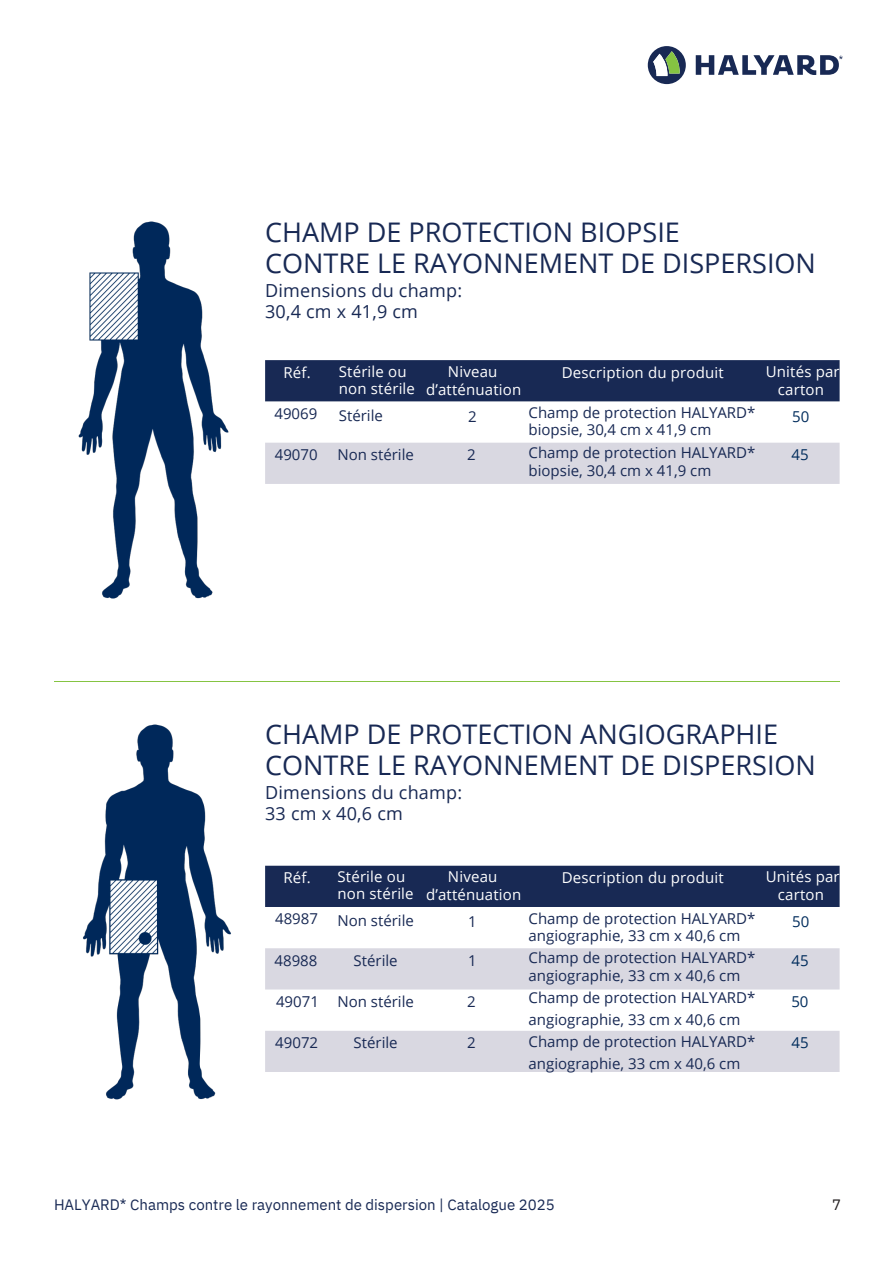
<style>
.page{position:relative;width:894px;height:1264px;background:#fff}
.page>*{position:absolute;margin:0;border:0;box-sizing:border-box;transform-origin:0 0}
.t1{font:27px/31.5px "Open Sans";color:#182954}
.t2{font:18px/21.3px "Open Sans";letter-spacing:.01em;color:#182954}
.t3{font:15px/22.2px "Open Sans";color:#182954}
.t4{font:15px/18px "Open Sans";letter-spacing:.01em;color:#fff;text-align:center}
.t5{font:15px "IBM Plex Sans";color:#182954}
.t6{font:15px "Open Sans";color:#002c5c}
.t7{font:15px "IBM Plex Sans";color:#231f20}
</style>
<div class="page">
<img style="left:78px;top:221px;width:151px;height:378px">
<img style="left:83px;top:724px;width:148px;height:376px">
<hr style="left:54px;top:680px;width:785px;height:1px;background:#85c442">
<div style="left:265px;top:360px;width:574px;height:41px;background:#182954"></div>
<div style="left:265px;top:442px;width:574px;height:42px;background:#d9d8e1"></div>
<div style="left:265px;top:865px;width:574px;height:42px;background:#182954"></div>
<svg style="left:265px;top:948px;width:574px;height:124px;fill:#d9d8e1"></svg>
<svg style="left:647px;top:46px;width:38px;height:38px"></svg>
<svg style="left:695px;top:55px;width:147px;height:20px"></svg>
<h1 class="t1" style="left:265px;top:215px;width:552px">CHAMP DE PROTECTION BIOPSIE<br>CONTRE LE RAYONNEMENT DE DISPERSION</h1>
<p class="t2" style="left:265px;top:279px;width:198px">Dimensions du champ:<br>30,4 cm x 41,9 cm</p>
<p class="t4" style="left:339px;top:362px;width:78px;line-height:16.8px;text-align:left">Stérile ou non stérile</p>
<p class="t3" style="left:339px;top:404px;width:46px">Stérile</p>
<p class="t4" style="left:765px;top:362px;width:75px">Unités par carton</p>
<p class="t4" style="left:426px;top:362px;width:97px">Niveau d’atténuation</p>
<p class="t3" style="left:468px;top:405px;width:10px">2</p>
<p class="t4" style="left:283px;top:363px;width:29px">Réf.</p>
<p class="t4" style="left:561px;top:363px;width:163px">Description du produit</p>
<p class="t3" style="left:528px;top:404px;width:228px;line-height:16.8px">Champ de protection HALYARD* biopsie, 30,4 cm x 41,9 cm</p>
<p class="t3" style="left:528px;top:443px;width:228px;line-height:18px">Champ de protection HALYARD* biopsie, 30,4 cm x 41,9 cm</p>
<p class="t3" style="left:274px;top:402px;width:44px">49069</p>
<p class="t6" style="left:792px;top:406px;width:19px">50</p>
<p class="t3" style="left:275px;top:443px;width:44px">49070</p>
<p class="t3" style="left:337px;top:443px;width:78px">Non stérile</p>
<p class="t3" style="left:467px;top:443px;width:10px">2</p>
<p class="t6" style="left:791px;top:444px;width:19px">45</p>
<h1 class="t1" style="left:265px;top:717px;width:552px">CHAMP DE PROTECTION ANGIOGRAPHIE<br>CONTRE LE RAYONNEMENT DE DISPERSION</h1>
<p class="t2" style="left:265px;top:781px;width:198px">Dimensions du champ:<br>33 cm x 40,6 cm</p>
<p class="t4" style="left:283px;top:868px;width:29px">Réf.</p>
<p class="t3" style="left:275px;top:907px;width:44px">48987</p>
<p class="t3" style="left:274px;top:948px;width:44px">48988</p>
<p class="t3" style="left:276px;top:989px;width:44px">49071</p>
<p class="t3" style="left:275px;top:1031px;width:44px">49072</p>
<p class="t4" style="left:337px;top:868px;width:78px;line-height:16.8px;text-align:left">Stérile ou non stérile</p>
<p class="t3" style="left:337px;top:909px;width:78px">Non stérile</p>
<p class="t3" style="left:353px;top:948px;width:46px">Stérile</p>
<p class="t3" style="left:337px;top:989px;width:78px">Non stérile</p>
<p class="t3" style="left:353px;top:1031px;width:46px">Stérile</p>
<p class="t4" style="left:426px;top:867px;width:97px">Niveau d’atténuation</p>
<p class="t3" style="left:468px;top:910px;width:10px">1</p>
<p class="t3" style="left:468px;top:948px;width:10px">1</p>
<p class="t3" style="left:467px;top:989px;width:10px">2</p>
<p class="t3" style="left:467px;top:1031px;width:10px">2</p>
<p class="t4" style="left:561px;top:868px;width:163px">Description du produit</p>
<p class="t3" style="left:528px;top:909px;width:228px;line-height:16.8px">Champ de protection HALYARD* angiographie, 33 cm x 40,6 cm</p>
<p class="t3" style="left:528px;top:948px;width:228px;line-height:18px">Champ de protection HALYARD* angiographie, 33 cm x 40,6 cm</p>
<p class="t3" style="left:528px;top:985px;width:228px">Champ de protection HALYARD* angiographie, 33 cm x 40,6 cm<br>Champ de protection HALYARD* angiographie, 33 cm x 40,6 cm</p>
<p class="t4" style="left:765px;top:867px;width:75px">Unités par carton</p>
<p class="t6" style="left:792px;top:911px;width:19px">50</p>
<p class="t6" style="left:791px;top:949px;width:19px">45</p>
<p class="t6" style="left:791px;top:990px;width:19px">50</p>
<p class="t6" style="left:791px;top:1032px;width:19px">45</p>
<p class="t5" style="left:54px;top:1194px;width:502px">HALYARD* Champs contre le rayonnement de dispersion | Catalogue 2025</p>
<p class="t7" style="left:831px;top:1194px;width:10px">7</p>
</div>
